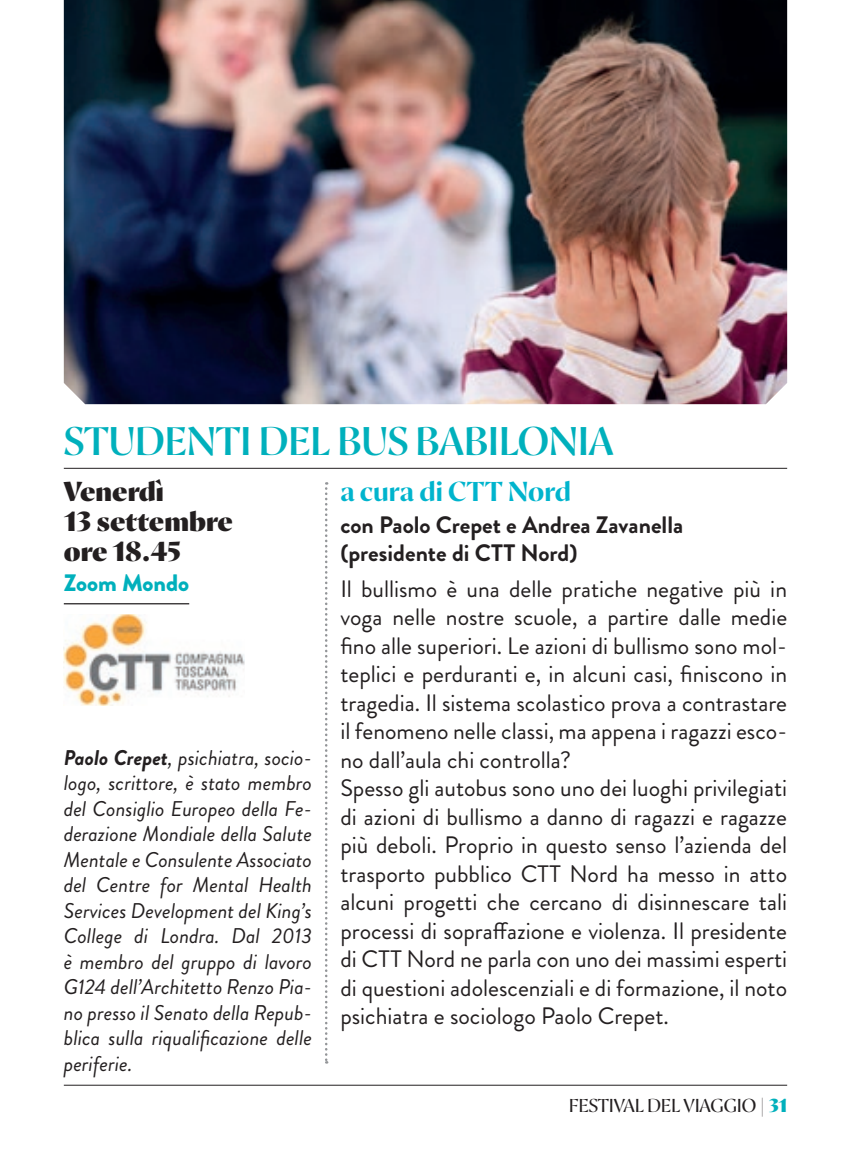
<style>
.page{position:relative;width:851px;height:1170px;background:#fff}
.page>*{position:absolute;margin:0;border:0;box-sizing:border-box;transform-origin:0 0}
.t1{font:600 40px "Proza Display";letter-spacing:-.01em;color:#00b0bc}
.t2{font:900 27.5px/30.2px "Proza Display";color:#231f20}
.t3{font:700 27.5px "Proza Display";color:#00b4cd}
.t4{font:23.75px/28.5px "Brandon Grotesque";color:#231f20}
.t5{font:700 23.75px/28.5px "Brandon Grotesque";color:#231f20}
.t6{font:900 23.75px "Brandon Grotesque";color:#00b0bc}
.t7{font:italic 21.25px/25.5px "Brandon Grotesque";color:#231f20;text-align:justify}
.t8{font:18.75px "Proza Display";color:#231f20}
.t9{font:900 18.75px "Proza Display";color:#00b0bc}
.s1{font-weight:700}
.s2{font-weight:400;color:#231f20}
</style>
<div class="page">
<hr style="left:64px;top:1084px;width:723px;height:1px;background:#231f20">
<img style="left:64px;top:0;width:723px;height:404px">
<hr style="left:64px;top:603px;width:125px;height:1px;background:#231f20">
<hr style="left:64px;top:468px;width:723px;height:1px;background:#231f20">
<svg style="left:325px;top:482px;width:2px;height:581px"></svg>
<img style="left:64px;top:614px;width:180px;height:91px">
<h1 class="t1" style="left:64px;top:418px;width:95px">STUDENTI</h1>
<h1 class="t1" style="left:258px;top:418px;width:24px">DEL</h1>
<h1 class="t1" style="left:337px;top:418px;width:171px">BUS BABILONI</h1>
<h1 class="t1" style="left:589px;top:418px;width:26px">A</h1>
<p class="t2" style="left:64px;top:476px;width:170px">Venerdì<br>13 settembre ore 18.45</p>
<p class="t6" style="left:64px;top:565px;width:127px">Zoom Mondo</p>
<p class="t7" style="left:64px;top:744px;width:250px"><span class="s1">Paolo Crepet</span>, psichiatra, socio&shy;logo, scrittore, è stato membro del Consiglio Europeo della Fe&shy;derazione Mondiale della Salute Mentale e Consulente Associato del Centre for Mental Health Services Development del King’s College di Londra. Dal 2013 è membro del gruppo di lavoro G124 dell’Architetto Renzo Pia&shy;no presso il Senato della Repub&shy;blica sulla riqualificazione delle periferie.</p>
<p class="t3" style="left:340px;top:474px;width:127px">a cura di CTT</p>
<p class="t3" style="left:508px;top:474px;width:64px">Nord</p>
<p class="t5" style="left:340px;top:510px;width:344px">con Paolo Crepet e Andrea Zavanella (presidente di CTT Nord)</p>
<p class="t4" style="left:340px;top:574px;width:448px">Il bullismo è una delle pratiche negative più in voga nelle nostre scuole, a partire dalle medie fino alle superiori. Le azioni di bullismo sono mol&shy;teplici e perduranti e, in alcuni casi, finiscono in tragedia. Il sistema scolastico prova a contrastare il fenomeno nelle classi, ma appena i ragazzi esco&shy;no dall’aula chi controlla?<br>Spesso gli autobus sono uno dei luoghi privilegiati di azioni di bullismo a danno di ragazzi e ragazze più deboli. Proprio in questo senso l’azienda del trasporto pubblico CTT Nord ha messo in atto alcuni progetti che cercano di disinnescare tali processi di sopraffazione e violenza. Il presidente di CTT Nord ne parla con uno dei massimi esperti di questioni adolescenziali e di formazione, il noto psichiatra e sociologo Paolo Crepet.</p>
<p class="t8" style="left:569px;top:1094px;width:40px">FESTIVAL</p>
<p class="t8" style="left:647px;top:1094px;width:12px">DEL</p>
<p class="t8" style="left:683px;top:1094px;width:23px">VIAGGIO</p>
<p class="t9" style="left:759px;top:1093px;width:29px"><span class="s2">|</span> 31</p>
</div>
